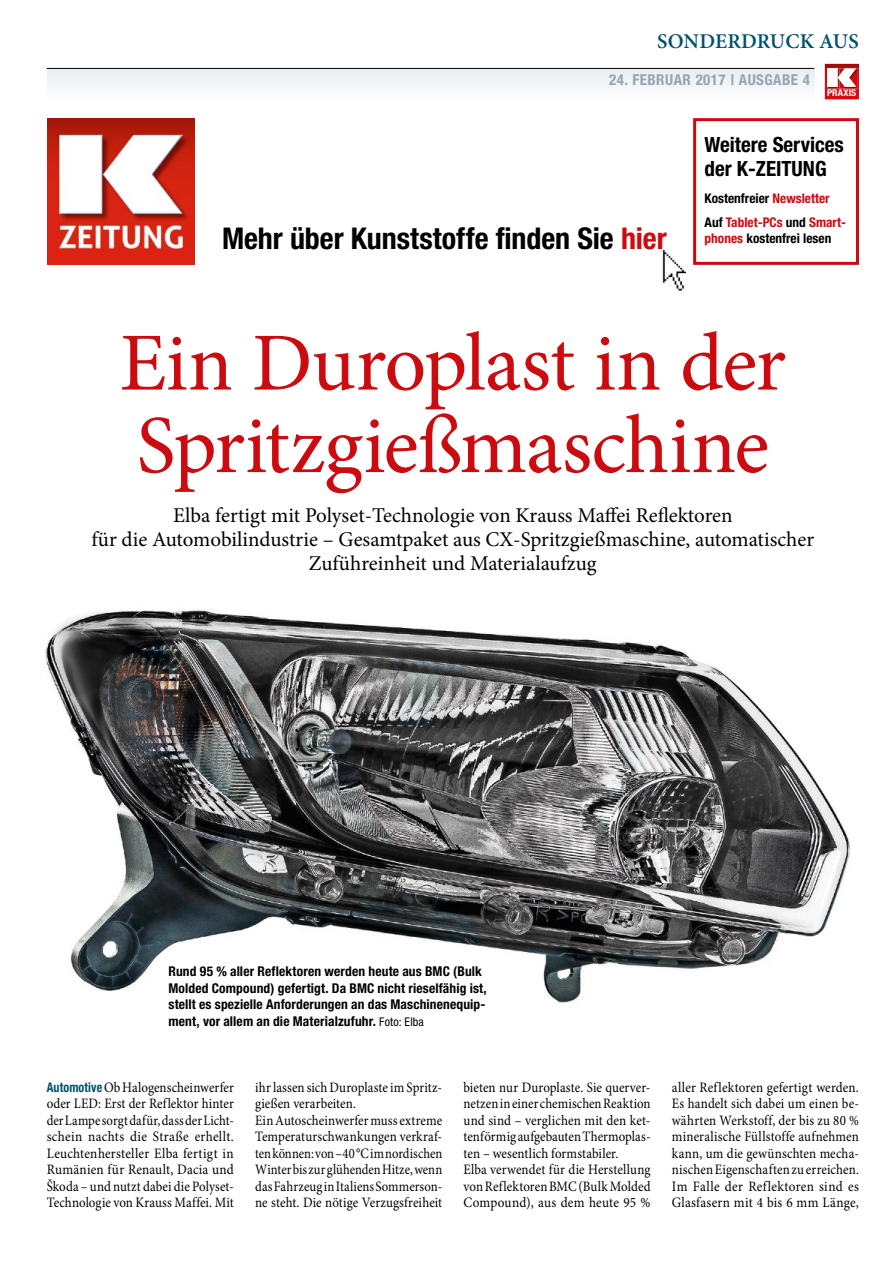
<style>
.page{position:relative;width:893px;height:1263px;background:#fff}
.page>*{position:absolute;margin:0;border:0;box-sizing:border-box;transform-origin:0 0}
.t1{font:82.5px/82.5px "Minion Pro";letter-spacing:-.015em;color:#cb0b0f}
.t2{font:700 condensed 30px "Helvetica Neue LT Std";color:#000}
.t3{font:21px/24px "Minion Pro";color:#000;text-align:center}
.t4{font:700 condensed 21px/24px "Helvetica Neue LT Std";color:#000}
.t5{font:600 21px "Minion Pro";letter-spacing:.01em;color:#00516d}
.t6{font:700 condensed 15px "Helvetica Neue LT Std";letter-spacing:.03em;color:#95a6b0}
.t7{font:14.4px/16.5px "Minion Pro";letter-spacing:.005em;color:#000;scale:.9 1}
.t8{font:14.4px/16.5px "Minion Pro";letter-spacing:.005em;color:#000;text-align:justify;scale:.91 1}
.t9{font:700 condensed 13.5px/16.5px "Helvetica Neue LT Std";letter-spacing:.01em;color:#000}
.t10{font:700 condensed 13.35px/24.5px "Helvetica Neue LT Std";color:#cb0b0f}
.t11{font:700 condensed 13.35px "Helvetica Neue LT Std";color:#000}
.t12{font:700 condensed 9.45px "Helvetica Neue LT Std";letter-spacing:.015em;color:#fff}
.s1{color:#cb0b0f}
.s2{color:#000}
.s3{font-weight:400;font-size:12px}
.s4{font-family:"Helvetica Neue LT Std";font-weight:700;font-stretch:condensed;font-size:13.35px;color:#00516d}
</style>
<div class="page">
<img style="left:48px;top:118px;width:147px;height:147px">
<div style="left:693px;top:118px;width:166px;height:147px;border:3px solid #cb0b0f"></div>
<img style="left:662px;top:251px;width:23px;height:40px">
<img style="left:45px;top:610px;width:806px;height:393px">
<div style="left:47px;top:68px;width:767px;height:32px;background:#f2f5f6"></div>
<hr style="left:47px;top:68px;width:767px;height:1px;background:#000">
<svg style="left:824px;top:63px;width:35px;height:36px"></svg>
<h3 class="t5" style="left:657px;top:26px;width:203px">SONDERDRUCK AUS</h3>
<p class="t6" style="left:609px;top:71px;width:40px">24. Februar</p>
<p class="t6" style="left:696px;top:71px;width:62px">2017 | Ausgabe</p>
<p class="t6" style="left:803px;top:71px;width:9px">4</p>
<p class="t12" style="left:827px;top:87px;width:31px">PRAXIS</p>
<h2 class="t2" style="left:222px;top:220px;width:446px">Mehr über Kunststoffe finden Sie <span class="s1">hier</span></h2>
<h3 class="t4" style="left:705px;top:132px;width:141px">Weitere Services der K-ZEITUNG</h3>
<p class="t10" style="left:705px;top:186px;width:143px"><span class="s2">Kostenfreier</span> Newsletter<br><span class="s2">Auf</span> Tablet-PCs <span class="s2">und</span> Smart-</p>
<p class="t11" style="left:705px;top:230px;width:128px"><span class="s1">phones</span> kostenfrei lesen</p>
<h1 class="t1" style="left:120px;top:322px;width:668px">Ein Duroplast in der<br>Spritzgießmaschine</h1>
<h3 class="t3" style="left:92px;top:503px;width:724px">Elba fertigt mit Polyset-Technologie von Krauss Maffei Reflektoren<br>für die Automobilindustrie – Gesamtpaket aus CX-Spritzgießmaschine, automatischer<br>Zuführeinheit und Materialaufzug</h3>
<p class="t9" style="left:168px;top:963px;width:320px">Rund 95 % aller Reflektoren werden heute aus BMC (Bulk Molded Compound) gefertigt. Da BMC nicht rieselfähig ist, stellt es spezielle Anforderungen an das Maschinenequip&shy;ment, vor allem an die Materialzufuhr. <span class="s3">Foto: Elba</span></p>
<p class="t7" style="left:47px;top:1079px;width:209px;text-align:justify"><span class="s4">Automotive</span> Ob Halogenscheinwerfer oder LED: Erst der Reflektor hinter der Lampe sorgt dafür, dass der Licht&shy;schein nachts die Straße erhellt.<br>Leuchtenhersteller Elba fertigt in Rumänien für Renault, Dacia und Škoda – und nutzt dabei die Polyset-Technologie von Krauss Maffei. Mit</p>
<p class="t7" style="left:255px;top:1079px;width:209px">ihr lassen sich Duroplaste im Spritz&shy;gießen verarbeiten.<br>Ein Autoscheinwerfer muss extreme Temperaturschwankungen verkraf&shy;ten können: von –40 °C im nordischen Winter bis zur glühenden Hitze, wenn das Fahrzeug in Italiens Sommerson&shy;ne steht. Die nötige Verzugsfreiheit</p>
<p class="t7" style="left:463px;top:1079px;width:209px">bieten nur Duroplaste. Sie querver&shy;netzen in einer chemischen Reaktion und sind – verglichen mit den ket&shy;tenförmig aufgebauten Thermoplas&shy;ten – wesentlich formstabiler.<br>Elba verwendet für die Herstellung von Reflektoren BMC (Bulk Molded Compound), aus dem heute 95 %</p>
<p class="t8" style="left:672px;top:1079px;width:207px">aller Reflektoren gefertigt werden.<br>Es handelt sich dabei um einen be&shy;währten Werkstoff, der bis zu 80 % mineralische Füllstoffe aufnehmen kann, um die gewünschten mecha&shy;nischen Eigenschaften zu erreichen.<br>Im Falle der Reflektoren sind es Glasfasern mit 4 bis 6 mm Länge,</p>
</div>
